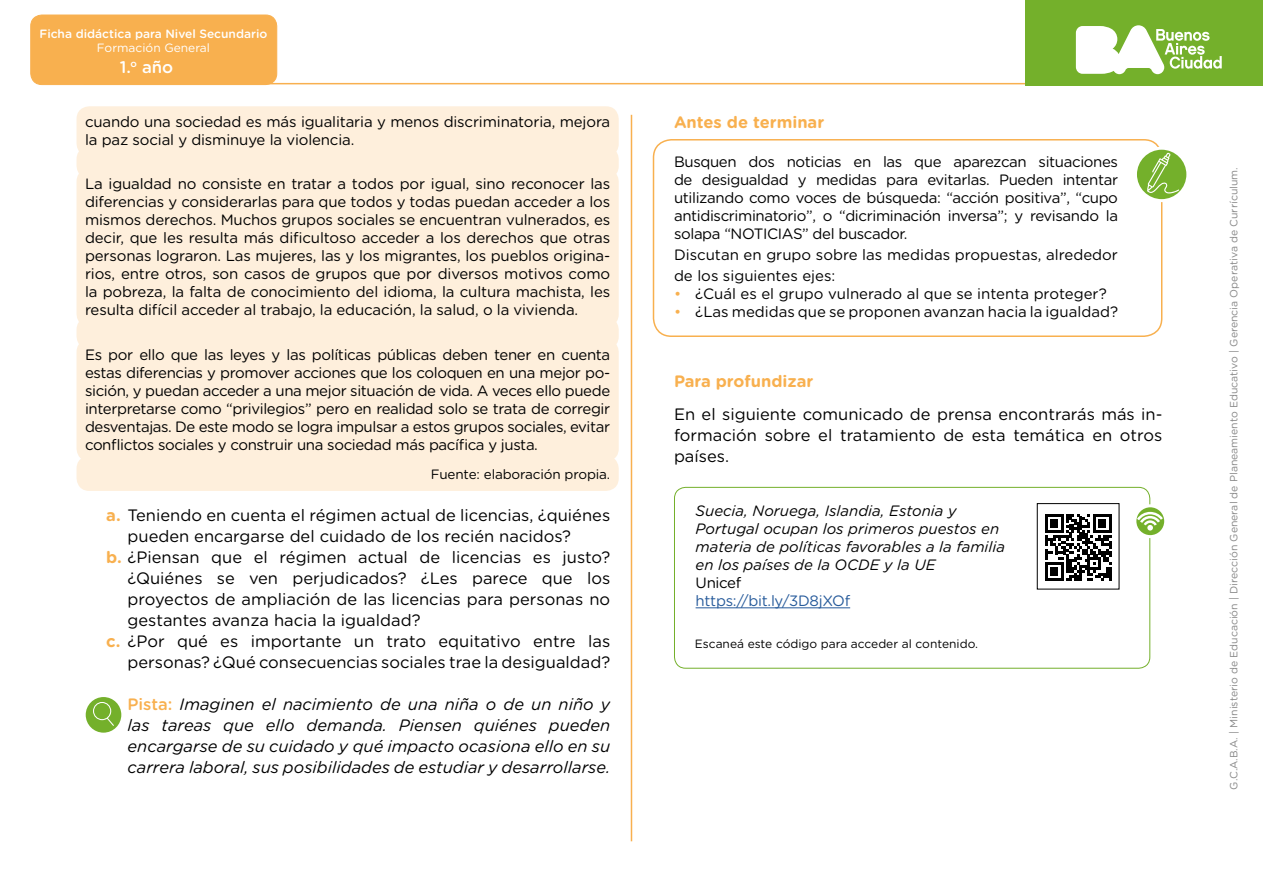
<style>
.page{position:relative;width:1263px;height:893px;background:#fff}
.page>*{position:absolute;margin:0;border:0;box-sizing:border-box;transform-origin:0 0}
.t1{font:500 16.8px "Gotham Rounded";color:#fff}
.t2{font:16.5px/21px "Gotham Rounded";color:#000;text-align:justify}
.t3{font:italic 16.5px/21px "Gotham Rounded";color:#000;text-align:justify}
.t4{font:700 16.5px "Gotham Rounded";color:#f8b04f}
.t5{font:15px/18px "Gotham Rounded";letter-spacing:-.01em;color:#000;text-align:justify}
.t6{font:italic 15px/18px "Gotham Rounded";color:#000}
.t7{font:15px "Gotham Rounded";letter-spacing:-.02em;color:#275b9b}
.t8{font:13.5px "Gotham Rounded";letter-spacing:-.01em;color:#000}
.t9{font:12px "Gotham Rounded";color:#000}
.t10{font:500 12px "Gotham Rounded";color:#fff}
.t11{font:12px "Gotham Rounded";color:#fff}
.t12{font:10.5px "Gotham Rounded";color:#878787}
.s1{font-weight:700;color:#f8b04f}
.s2{font-weight:500;font-style:normal;color:#f8b04f}
.s3{color:#f8b04f}
</style>
<div class="page">
<div style="left:31px;top:15px;width:246px;height:70px;background:#f8b04f;border-radius:11px"></div>
<div style="left:30px;top:15px;width:247px;height:70px;border:1px solid #f8b04f;border-radius:11px"></div>
<hr style="left:84px;top:83px;width:1179px;height:1px;background:#f8b04f">
<div style="left:1025px;top:0;width:238px;height:85px;background:#74b02b"></div>
<svg style="left:1076px;top:25px;width:146px;height:49px"></svg>
<hr style="left:631px;top:115px;width:1px;height:726px;background:#f8b04f">
<div style="left:653px;top:139px;width:509px;height:198px;border:2px solid #f8b04f;border-radius:18px"></div>
<svg style="left:1135px;top:148px;width:53px;height:53px"></svg>
<div style="left:1134px;top:147px;width:55px;height:55px;border:3px solid #fff;border-radius:50%"></div>
<svg style="left:1147px;top:153px;width:32px;height:40px"></svg>
<div style="left:674px;top:487px;width:476px;height:182px;border:1px solid #74b02b;border-radius:11px"></div>
<svg style="left:1045px;top:514px;width:66px;height:67px"></svg>
<div style="left:1037px;top:503px;width:82px;height:86px;border:1px solid #000"></div>
<hr style="left:696px;top:607px;width:154px;height:1px;background:#275b9b">
<svg style="left:1135px;top:506px;width:31px;height:31px"></svg>
<div style="left:1133px;top:504px;width:34px;height:34px;border:3px solid #fff;border-radius:50%"></div>
<svg style="left:1137px;top:512px;width:26px;height:19px"></svg>
<div style="left:77px;top:106px;width:542px;height:50px;background:#feefdc;border-radius:13px"></div>
<div style="left:77px;top:147px;width:542px;height:32px;background:#feefdc;border-radius:13px"></div>
<div style="left:77px;top:169px;width:542px;height:158px;background:#feefdc;border-radius:13px"></div>
<div style="left:77px;top:317px;width:542px;height:32px;background:#feefdc;border-radius:13px"></div>
<div style="left:77px;top:339px;width:542px;height:122px;background:#feefdc;border-radius:13px"></div>
<div style="left:77px;top:456px;width:542px;height:35px;background:#feefdc;border-radius:13px"></div>
<svg style="left:84px;top:695px;width:39px;height:39px"></svg>
<div style="left:83px;top:694px;width:41px;height:42px;border:3px solid #fff;border-radius:50%"></div>
<svg style="left:93px;top:702px;width:21px;height:24px"></svg>
<p class="t10" style="left:39px;top:25px;width:229px">Ficha didáctica para Nivel Secundario</p>
<p class="t11" style="left:97px;top:40px;width:115px">Formación General</p>
<p class="t1" style="left:120px;top:55px;width:55px">1.<sup>o</sup> año</p>
<p class="t5" style="left:85px;top:112px;width:527px">cuando una sociedad es más igualitaria y menos discriminatoria, mejora la paz social y disminuye la violencia.</p>
<p class="t5" style="left:85px;top:174px;width:527px">La igualdad no consiste en tratar a todos por igual, sino reconocer las diferencias y considerarlas para que todos y todas puedan acceder a los mismos derechos. Muchos grupos sociales se encuentran vulnerados, es decir, que les resulta más dificultoso acceder a los derechos que otras personas lograron. Las mujeres, las y los migrantes, los pueblos origina&shy;rios, entre otros, son casos de grupos que por diversos motivos como la pobreza, la falta de conocimiento del idioma, la cultura machista, les resulta difícil acceder al trabajo, la educación, la salud, o la vivienda.</p>
<p class="t5" style="left:85px;top:345px;width:527px">Es por ello que las leyes y las políticas públicas deben tener en cuenta estas diferencias y promover acciones que los coloquen en una mejor po&shy;sición, y puedan acceder a una mejor situación de vida. A veces ello puede interpretarse como “privilegios” pero en realidad solo se trata de corregir desventajas. De este modo se logra impulsar a estos grupos sociales, evitar conflictos sociales y construir una sociedad más pacífica y justa.</p>
<p class="t8" style="left:431px;top:465px;width:181px">Fuente: elaboración propia.</p>
<p class="t2" style="left:106px;top:504px;width:505px"><span class="s1">a.</span> Teniendo en cuenta el régimen actual de licencias, ¿quiénes</p>
<p class="t2" style="left:128px;top:525px;width:445px">pueden encargarse del cuidado de los recién nacidos?</p>
<p class="t2" style="left:106px;top:546px;width:505px"><span class="s1">b.</span> ¿Piensan que el régimen actual de licencias es justo?</p>
<p class="t2" style="left:128px;top:567px;width:484px">¿Quiénes se ven perjudicados? ¿Les parece que los</p>
<p class="t2" style="left:128px;top:588px;width:484px">proyectos de ampliación de las licencias para personas no</p>
<p class="t2" style="left:128px;top:609px;width:294px">gestantes avanza hacia la igualdad?</p>
<p class="t2" style="left:106px;top:630px;width:505px"><span class="s1">c.</span> ¿Por qué es importante un trato equitativo entre las</p>
<p class="t2" style="left:128px;top:651px;width:484px">personas? ¿Qué consecuencias sociales trae la desigualdad?</p>
<p class="t3" style="left:128px;top:693px;width:484px"><span class="s2">Pista:</span> Imaginen el nacimiento de una niña o de un niño y las tareas que ello demanda. Piensen quiénes pueden encargarse de su cuidado y qué impacto ocasiona ello en su carrera laboral, sus posibilidades de estudiar y desarrollarse.</p>
<p class="t4" style="left:674px;top:110px;width:152px">Antes de terminar</p>
<p class="t5" style="left:674px;top:152px;width:446px">Busquen dos noticias en las que aparezcan situaciones de desigualdad y medidas para evitarlas. Pueden intentar utilizando como voces de búsqueda: “acción positiva”, “cupo antidiscriminatorio”, o “dicriminación inversa”; y revisando la solapa “NOTICIAS” del buscador.</p>
<p class="t5" style="left:674px;top:244px;width:445px;line-height:21px">Discutan en grupo sobre las medidas propuestas, alrededor de los siguientes ejes:</p>
<p class="t5" style="left:674px;top:284px;width:434px"><span class="s3">•</span> ¿Cuál es el grupo vulnerado al que se intenta proteger?</p>
<p class="t5" style="left:674px;top:302px;width:445px"><span class="s3">•</span> ¿Las medidas que se proponen avanzan hacia la igualdad?</p>
<p class="t4" style="left:674px;top:369px;width:141px">Para profundizar</p>
<p class="t2" style="left:674px;top:403px;width:490px">En el siguiente comunicado de prensa encontrarás más in&shy;formación sobre el tratamiento de esta temática en otros países.</p>
<p class="t6" style="left:696px;top:501px;width:311px">Suecia, Noruega, Islandia, Estonia y Portugal ocupan los primeros puestos en materia de políticas favorables a la familia en los países de la OCDE y la UE</p>
<p class="t5" style="left:696px;top:573px;width:47px">Unicef</p>
<p class="t7" style="left:696px;top:591px;width:156px">https://bit.ly/3D8jXOf</p>
<p class="t9" style="left:695px;top:636px;width:285px">Escaneá este código para acceder al contenido.</p>
<p class="t12" style="left:1226px;top:790px;width:624px;rotate:-90deg">G.C.A.B.A. | Ministerio de Educación | Dirección General de Planeamiento Educativo | Gerencia Operativa de Currículum.</p>
</div>
